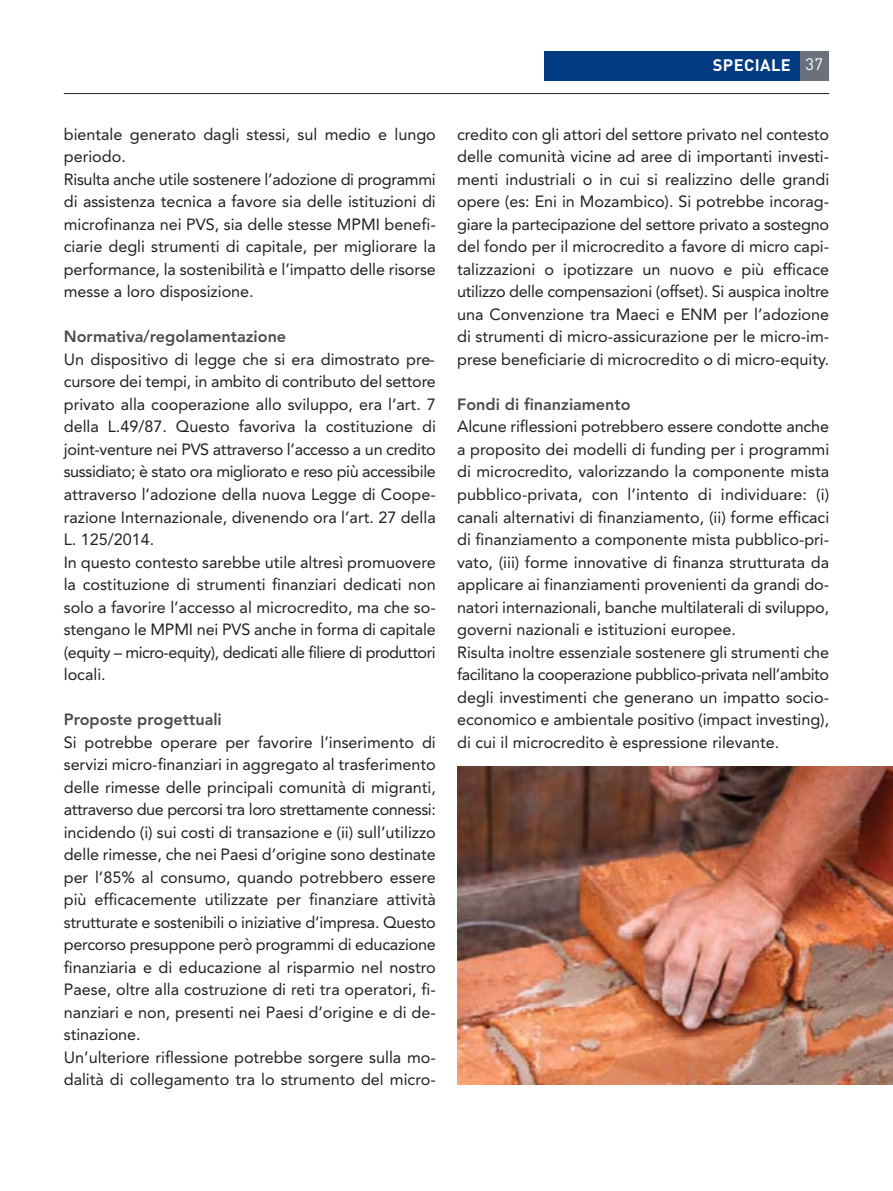
<style>
.page{position:relative;width:893px;height:1191px;background:#fff}
.page>*{position:absolute;margin:0;border:0;box-sizing:border-box;transform-origin:0 0}
.t1{font:700 16.5px "DIN";letter-spacing:.025em;color:#fff}
.t2{font:16.2px/22.5px "Avenir";color:#231f20}
.t3{font:800 16.2px "Avenir";color:#4c4c4e}
.s1{font-weight:400}
</style>
<div class="page">
<div style="left:799px;top:51px;width:30px;height:30px;background:#6c707d"></div>
<div style="left:544px;top:51px;width:255px;height:30px;background:#013b82"></div>
<hr style="left:64px;top:93px;width:765px;height:1px;background:#231f20">
<img style="left:457px;top:766px;width:436px;height:318px">
<p class="t1" style="left:713px;top:59px;width:112px">SPECIALE <span class="s1">37</span></p>
<p class="t2" style="left:64px;top:124px;width:374px">bientale generato dagli stessi, sul medio e lungo periodo.<br>Risulta anche utile sostenere l’adozione di programmi di assistenza tecnica a favore sia delle istituzioni di microfinanza nei PVS, sia delle stesse MPMI benefi&shy;ciarie degli strumenti di capitale, per migliorare la performance, la sostenibilità e l’impatto delle risorse messe a loro disposizione.</p>
<p class="t3" style="left:64px;top:330px;width:224px">Normativa/regolamentazione</p>
<p class="t2" style="left:64px;top:349px;width:374px">Un dispositivo di legge che si era dimostrato pre&shy;cursore dei tempi, in ambito di contributo del settore privato alla cooperazione allo sviluppo, era l’art. 7 della L.49/87. Questo favoriva la costituzione di joint-venture nei PVS attraverso l’accesso a un credito sussidiato; è stato ora migliorato e reso più accessibile attraverso l’adozione della nuova Legge di Coope&shy;razione Internazionale, divenendo ora l’art. 27 della L. 125/2014.<br>In questo contesto sarebbe utile altresì promuovere la costituzione di strumenti finanziari dedicati non solo a favorire l’accesso al microcredito, ma che so&shy;stengano le MPMI nei PVS anche in forma di capitale (equity – micro-equity), dedicati alle filiere di produttori locali.</p>
<p class="t3" style="left:64px;top:713px;width:160px">Proposte progettuali</p>
<p class="t2" style="left:64px;top:732px;width:374px">Si potrebbe operare per favorire l’inserimento di servizi micro-finanziari in aggregato al trasferimento delle rimesse delle principali comunità di migranti, attraverso due percorsi tra loro strettamente connessi: incidendo (i) sui costi di transazione e (ii) sull’utilizzo delle rimesse, che nei Paesi d’origine sono destinate per l’85% al consumo, quando potrebbero essere più efficacemente utilizzate per finanziare attività strutturate e sostenibili o iniziative d’impresa. Questo percorso presuppone però programmi di educazione finanziaria e di educazione al risparmio nel nostro Paese, oltre alla costruzione di reti tra operatori, fi&shy;nanziari e non, presenti nei Paesi d’origine e di de&shy;stinazione.<br>Un’ulteriore riflessione potrebbe sorgere sulla mo&shy;dalità di collegamento tra lo strumento del micro-</p>
<p class="t2" style="left:457px;top:124px;width:374px;text-align:justify">credito con gli attori del settore privato nel contesto delle comunità vicine ad aree di importanti investi&shy;menti industriali o in cui si realizzino delle grandi opere (es: Eni in Mozambico). Si potrebbe incorag&shy;giare la partecipazione del settore privato a sostegno del fondo per il microcredito a favore di micro capi&shy;talizzazioni o ipotizzare un nuovo e più efficace utilizzo delle compensazioni (offset). Si auspica inoltre una Convenzione tra Maeci e ENM per l’adozione di strumenti di micro-assicurazione per le micro-im&shy;prese beneficiarie di microcredito o di micro-equity.</p>
<p class="t3" style="left:457px;top:398px;width:175px">Fondi di finanziamento</p>
<p class="t2" style="left:457px;top:417px;width:374px">Alcune riflessioni potrebbero essere condotte anche a proposito dei modelli di funding per i programmi di microcredito, valorizzando la componente mista pubblico-privata, con l’intento di individuare: (i) canali alternativi di finanziamento, (ii) forme efficaci di finanziamento a componente mista pubblico-pri&shy;vato, (iii) forme innovative di finanza strutturata da applicare ai finanziamenti provenienti da grandi do&shy;natori internazionali, banche multilaterali di sviluppo, governi nazionali e istituzioni europee.<br>Risulta inoltre essenziale sostenere gli strumenti che facilitano la cooperazione pubblico-privata nell’ambito degli investimenti che generano un impatto socio&shy;economico e ambientale positivo (impact investing), di cui il microcredito è espressione rilevante.</p>
</div>
